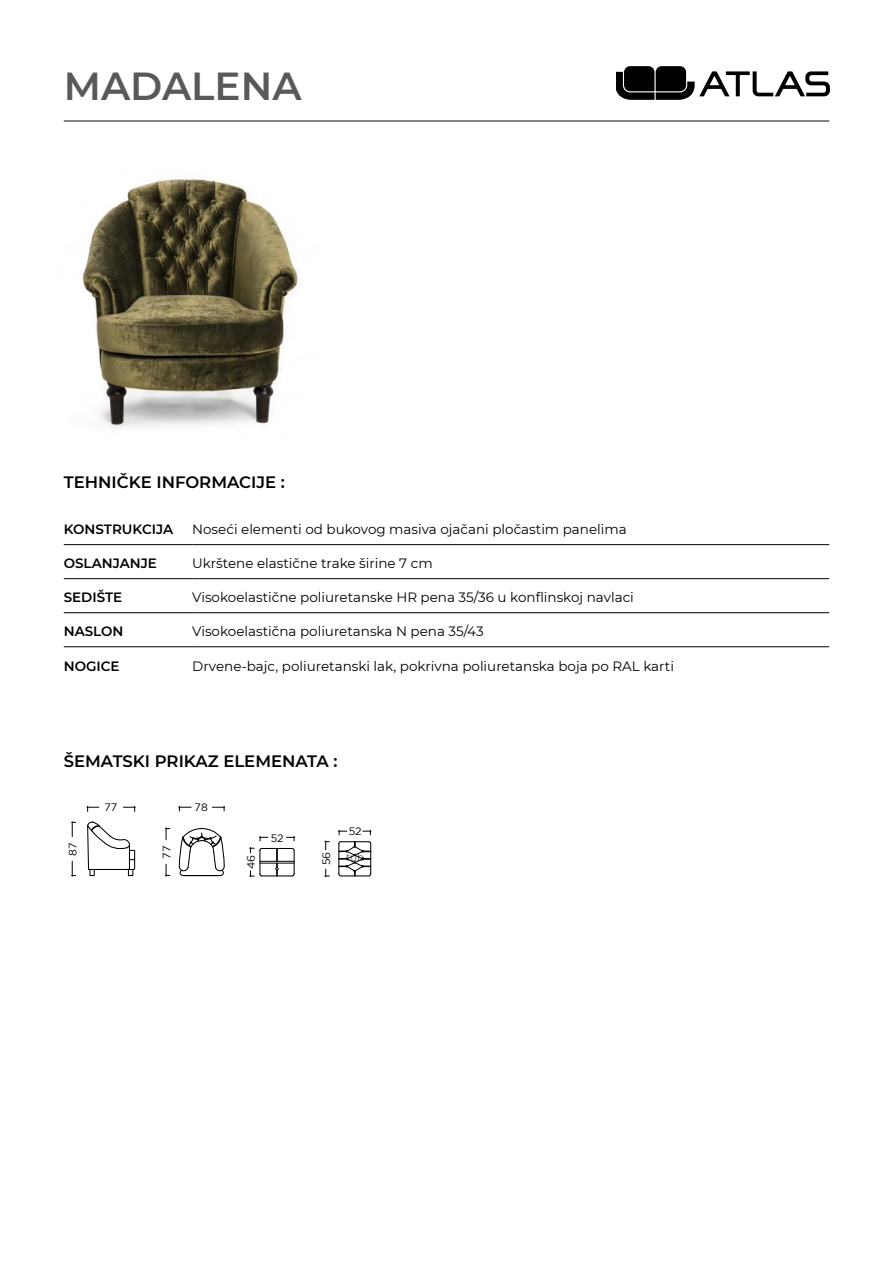
<style>
.page{position:relative;width:893px;height:1268px;background:#fff}
.page>*{position:absolute;margin:0;border:0;box-sizing:border-box;transform-origin:0 0}
.t1{font:600 39px "Montserrat";color:#58595b}
.t2{font:600 16.5px "Montserrat";color:#000}
.t3{font:13.5px "Montserrat";color:#000}
.t4{font:600 13.5px "Montserrat";color:#000}
.t5{font:10.8px "Gotham";color:#000}
</style>
<div class="page">
<img style="left:63px;top:120px;width:235px;height:308px">
<svg style="left:616px;top:66px;width:213px;height:34px"></svg>
<hr style="left:64px;top:120px;width:765px;height:2px;background:#58595b">
<svg style="left:72px;top:861px;width:4px;height:15px"></svg>
<svg style="left:72px;top:821px;width:4px;height:15px"></svg>
<svg style="left:87px;top:806px;width:12px;height:5px"></svg>
<svg style="left:123px;top:806px;width:12px;height:5px"></svg>
<svg style="left:87px;top:821px;width:49px;height:54px"></svg>
<svg style="left:179px;top:806px;width:12px;height:4px"></svg>
<svg style="left:212px;top:806px;width:13px;height:4px"></svg>
<svg style="left:338px;top:830px;width:9px;height:4px"></svg>
<svg style="left:363px;top:830px;width:8px;height:4px"></svg>
<svg style="left:259px;top:836px;width:9px;height:4px"></svg>
<svg style="left:286px;top:836px;width:9px;height:4px"></svg>
<svg style="left:325px;top:840px;width:4px;height:9px"></svg>
<svg style="left:325px;top:868px;width:4px;height:8px"></svg>
<svg style="left:165px;top:864px;width:5px;height:12px"></svg>
<svg style="left:165px;top:827px;width:5px;height:12px"></svg>
<svg style="left:178px;top:828px;width:47px;height:48px"></svg>
<hr style="left:260px;top:862px;width:34px;height:1px;background:#000">
<hr style="left:260px;top:860px;width:34px;height:1px;background:#000">
<svg style="left:276px;top:848px;width:2px;height:27px"></svg>
<hr style="left:261px;top:847px;width:32px;height:1px;background:#000">
<hr style="left:261px;top:875px;width:32px;height:1px;background:#000">
<svg style="left:250px;top:847px;width:13px;height:30px"></svg>
<svg style="left:291px;top:847px;width:4px;height:30px"></svg>
<svg style="left:338px;top:841px;width:34px;height:36px"></svg>
<hr style="left:370px;top:843px;width:1px;height:30px;background:#000">
<hr style="left:64px;top:544px;width:128px;height:1px;background:#000">
<hr style="left:192px;top:544px;width:637px;height:1px;background:#000">
<hr style="left:64px;top:578px;width:128px;height:1px;background:#000">
<hr style="left:192px;top:578px;width:637px;height:1px;background:#000">
<hr style="left:64px;top:612px;width:128px;height:1px;background:#000">
<hr style="left:192px;top:612px;width:637px;height:1px;background:#000">
<hr style="left:64px;top:646px;width:128px;height:1px;background:#000">
<hr style="left:192px;top:646px;width:637px;height:1px;background:#000">
<h1 class="t1" style="left:64px;top:58px;width:239px">MADALENA</h1>
<p class="t2" style="left:64px;top:470px;width:223px">TEHNIČKE INFORMACIJE :</p>
<p class="t4" style="left:64px;top:519px;width:111px">KONSTRUKCIJA</p>
<p class="t3" style="left:192px;top:520px;width:436px">Noseći elementi od bukovog masiva ojačani pločastim panelima</p>
<p class="t4" style="left:64px;top:553px;width:95px">OSLANJANJE</p>
<p class="t3" style="left:192px;top:554px;width:242px">Ukrštene elastične trake širine 7 cm</p>
<p class="t4" style="left:64px;top:587px;width:60px">SEDIŠTE</p>
<p class="t3" style="left:192px;top:588px;width:443px">Visokoelastične poliuretanske HR pena 35/36 u konflinskoj navlaci</p>
<p class="t4" style="left:64px;top:621px;width:61px">NASLON</p>
<p class="t3" style="left:192px;top:622px;width:293px">Visokoelastična poliuretanska N pena 35/43</p>
<p class="t4" style="left:64px;top:656px;width:57px">NOGICE</p>
<p class="t3" style="left:192px;top:656px;width:483px">Drvene-bajc, poliuretanski lak, pokrivna poliuretanska boja po RAL karti</p>
<p class="t2" style="left:64px;top:749px;width:275px">ŠEMATSKI PRIKAZ ELEMENATA :</p>
<p class="t5" style="left:66px;top:855px;width:15px;rotate:-90deg">87</p>
<p class="t5" style="left:104px;top:800px;width:14px">77</p>
<p class="t5" style="left:195px;top:800px;width:15px">78</p>
<p class="t5" style="left:160px;top:858px;width:14px;rotate:-90deg">77</p>
<p class="t5" style="left:244px;top:869px;width:16px;rotate:-90deg">46</p>
<p class="t5" style="left:271px;top:830px;width:15px">52</p>
<p class="t5" style="left:319px;top:865px;width:15px;rotate:-90deg">56</p>
<p class="t5" style="left:349px;top:824px;width:15px">52</p>
<p class="t5" style="left:346px;top:849px;width:20px">tub</p>
</div>
